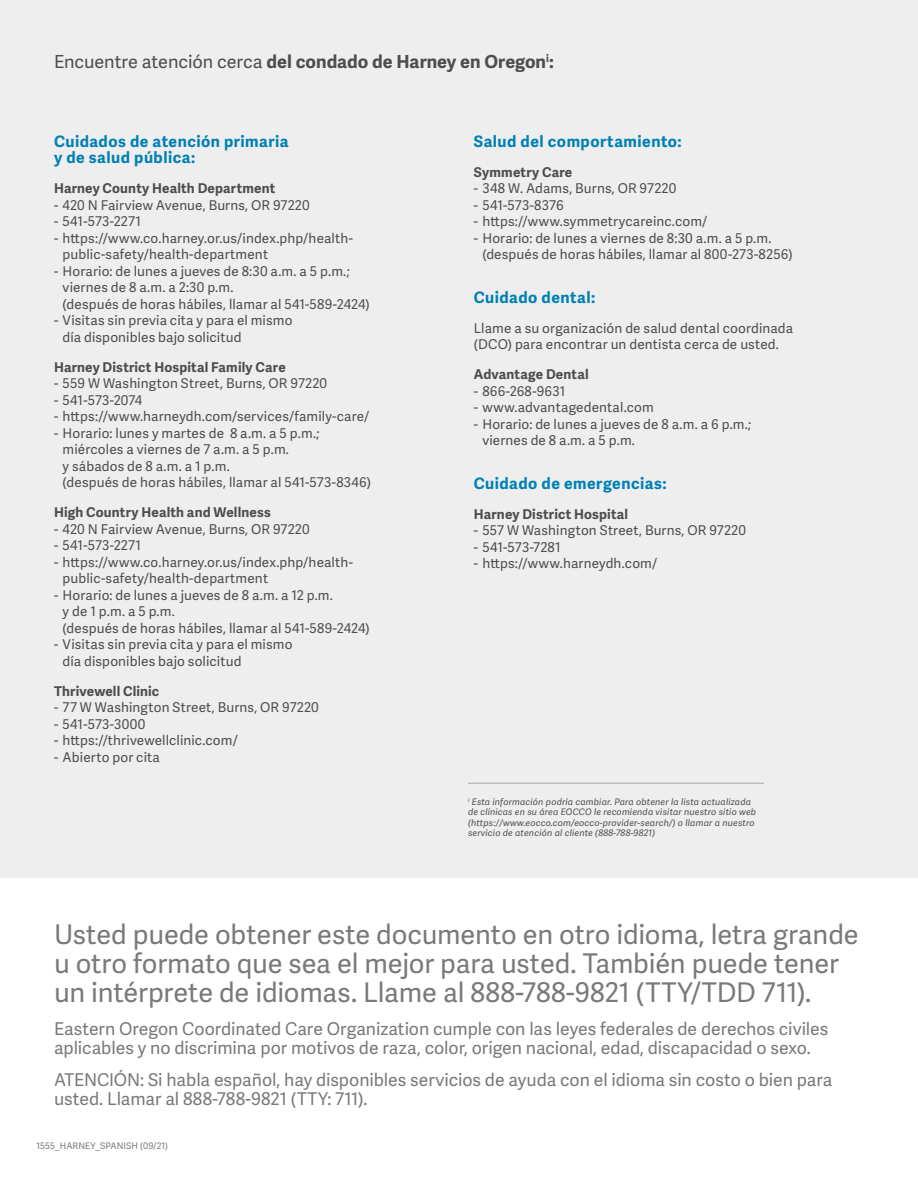
<style>
.page{position:relative;width:918px;height:1188px;background:#fff}
.page>*{position:absolute;margin:0;border:0;box-sizing:border-box;transform-origin:0 0}
.t1{font:27.15px/29.4px "Adelle Sans";letter-spacing:-.005em;color:#79797b}
.t2{font:700 18px "Adelle Sans";color:#4d4d4f}
.t3{font:17.55px/19px "Adelle Sans";letter-spacing:-.005em;color:#79797b}
.t4{font:700 15.75px/16.5px "Adelle Sans";letter-spacing:.03em;color:#0080b5}
.t5{font:13.5px/16.5px "Adelle Sans";letter-spacing:.01em;color:#4d4d4f}
.t6{font:700 13.5px "Adelle Sans";letter-spacing:.01em;color:#4d4d4f}
.t7{font:italic 9px/10.5px "Adelle Sans";letter-spacing:.02em;color:#4d4d4f}
.t8{font:9px "Adelle Sans";letter-spacing:.01em;color:#79797b}
.s1{font-weight:400}
</style>
<div class="page">
<div style="left:0;top:0;width:918px;height:878px;background:#efeeee"></div>
<hr style="left:468px;top:783px;width:296px;height:1px;background:#a6a6a7">
<h2 class="t2" style="left:54px;top:50px;width:501px"><span class="s1">Encuentre atención cerca</span> del condado de Harney en Oregon<sup>i</sup>:</h2>
<p class="t4" style="left:54px;top:133px;width:236px">Cuidados de atención primaria y de salud pública:</p>
<p class="t6" style="left:54px;top:180px;width:223px">Harney County Health Department</p>
<p class="t5" style="left:54px;top:197px;width:257px">- 420 N Fairview Avenue, Burns, OR 97220</p>
<p class="t5" style="left:54px;top:214px;width:89px">- 541-573-2271</p>
<p class="t5" style="left:63px;top:230px;width:292px;text-indent:-9px">- https://www.co.harney.or.us/index.php/health&shy;public-safety/health-department</p>
<p class="t5" style="left:63px;top:263px;width:309px;text-indent:-9px">- Horario: de lunes a jueves de 8:30 a.m. a 5 p.m.; viernes de 8 a.m. a 2:30 p.m.<br>(después de horas hábiles, llamar al 541-589-2424)</p>
<p class="t5" style="left:63px;top:313px;width:231px;text-indent:-9px">- Visitas sin previa cita y para el mismo día disponibles bajo solicitud</p>
<p class="t6" style="left:54px;top:359px;width:233px">Harney District Hospital Family Care</p>
<p class="t5" style="left:54px;top:376px;width:275px">- 559 W Washington Street, Burns, OR 97220</p>
<p class="t5" style="left:54px;top:392px;width:90px">- 541-573-2074</p>
<p class="t5" style="left:54px;top:409px;width:317px">- https://www.harneydh.com/services/family-care/</p>
<p class="t5" style="left:63px;top:425px;width:310px;text-indent:-9px">- Horario: lunes y martes de 8 a.m. a 5 p.m.; miércoles a viernes de 7 a.m. a 5 p.m.<br>y sábados de 8 a.m. a 1 p.m.<br>(después de horas hábiles, llamar al 541-573-8346)</p>
<p class="t6" style="left:54px;top:504px;width:218px">High Country Health and Wellness</p>
<p class="t5" style="left:54px;top:521px;width:257px">- 420 N Fairview Avenue, Burns, OR 97220</p>
<p class="t5" style="left:54px;top:538px;width:89px">- 541-573-2271</p>
<p class="t5" style="left:63px;top:554px;width:292px;text-indent:-9px">- https://www.co.harney.or.us/index.php/health&shy;public-safety/health-department</p>
<p class="t5" style="left:63px;top:587px;width:309px;text-indent:-9px">- Horario: de lunes a jueves de 8 a.m. a 12 p.m.<br>y de 1 p.m. a 5 p.m.<br>(después de horas hábiles, llamar al 541-589-2424)</p>
<p class="t5" style="left:63px;top:637px;width:231px;text-indent:-9px">- Visitas sin previa cita y para el mismo día disponibles bajo solicitud</p>
<p class="t6" style="left:54px;top:683px;width:107px">Thrivewell Clinic</p>
<p class="t5" style="left:54px;top:700px;width:266px">- 77 W Washington Street, Burns, OR 97220</p>
<p class="t5" style="left:54px;top:716px;width:93px">- 541-573-3000</p>
<p class="t5" style="left:54px;top:733px;width:185px">- https://thrivewellclinic.com/</p>
<p class="t5" style="left:54px;top:749px;width:107px">- Abierto por cita</p>
<p class="t4" style="left:474px;top:133px;width:209px">Salud del comportamiento:</p>
<p class="t6" style="left:474px;top:164px;width:100px">Symmetry Care</p>
<p class="t5" style="left:474px;top:181px;width:204px">- 348 W. Adams, Burns, OR 97220</p>
<p class="t5" style="left:474px;top:197px;width:91px">- 541-573-8376</p>
<p class="t5" style="left:474px;top:214px;width:235px">- https://www.symmetrycareinc.com/</p>
<p class="t5" style="left:482px;top:230px;width:312px;text-indent:-9px">- Horario: de lunes a viernes de 8:30 a.m. a 5 p.m. (después de horas hábiles, llamar al 800-273-8256)</p>
<p class="t4" style="left:474px;top:289px;width:123px">Cuidado dental:</p>
<p class="t5" style="left:474px;top:320px;width:321px">Llame a su organización de salud dental coordinada (DCO) para encontrar un dentista cerca de usted.</p>
<p class="t6" style="left:474px;top:366px;width:116px">Advantage Dental</p>
<p class="t5" style="left:474px;top:383px;width:93px">- 866-268-9631</p>
<p class="t5" style="left:474px;top:400px;width:182px">- www.advantagedental.com</p>
<p class="t5" style="left:482px;top:416px;width:270px;text-indent:-9px">- Horario: de lunes a jueves de 8 a.m. a 6 p.m.; viernes de 8 a.m. a 5 p.m.</p>
<p class="t4" style="left:474px;top:475px;width:194px">Cuidado de emergencias:</p>
<p class="t6" style="left:474px;top:506px;width:156px">Harney District Hospital</p>
<p class="t5" style="left:474px;top:523px;width:274px">- 557 W Washington Street, Burns, OR 97220</p>
<p class="t5" style="left:474px;top:539px;width:88px">- 541-573-7281</p>
<p class="t5" style="left:474px;top:556px;width:185px">- https://www.harneydh.com/</p>
<p class="t7" style="left:468px;top:797px;width:290px"><sup>i</sup> Esta información podría cambiar. Para obtener la lista actualizada de clínicas en su área EOCCO le recomienda visitar nuestro sitio web (https://www.eocco.com/eocco-provider-search/) o llamar a nuestro servicio de atención al cliente (888-788-9821)</p>
<h1 class="t1" style="left:54px;top:920px;width:806px">Usted puede obtener este documento en otro idioma, letra grande u otro formato que sea el mejor para usted. También puede tener un intérprete de idiomas. Llame al 888-788-9821 (TTY/TDD 711).</h1>
<p class="t3" style="left:54px;top:1020px;width:776px">Eastern Oregon Coordinated Care Organization cumple con las leyes federales de derechos civiles aplicables y no discrimina por motivos de raza, color, origen nacional, edad, discapacidad o sexo.</p>
<p class="t3" style="left:54px;top:1071px;width:780px">ATENCIÓN: Si habla español, hay disponibles servicios de ayuda con el idioma sin costo o bien para usted. Llamar al 888-788-9821 (TTY: 711).</p>
<p class="t8" style="left:36px;top:1141px;width:133px">1555_HARNEY_SPANISH (09/21)</p>
</div>
